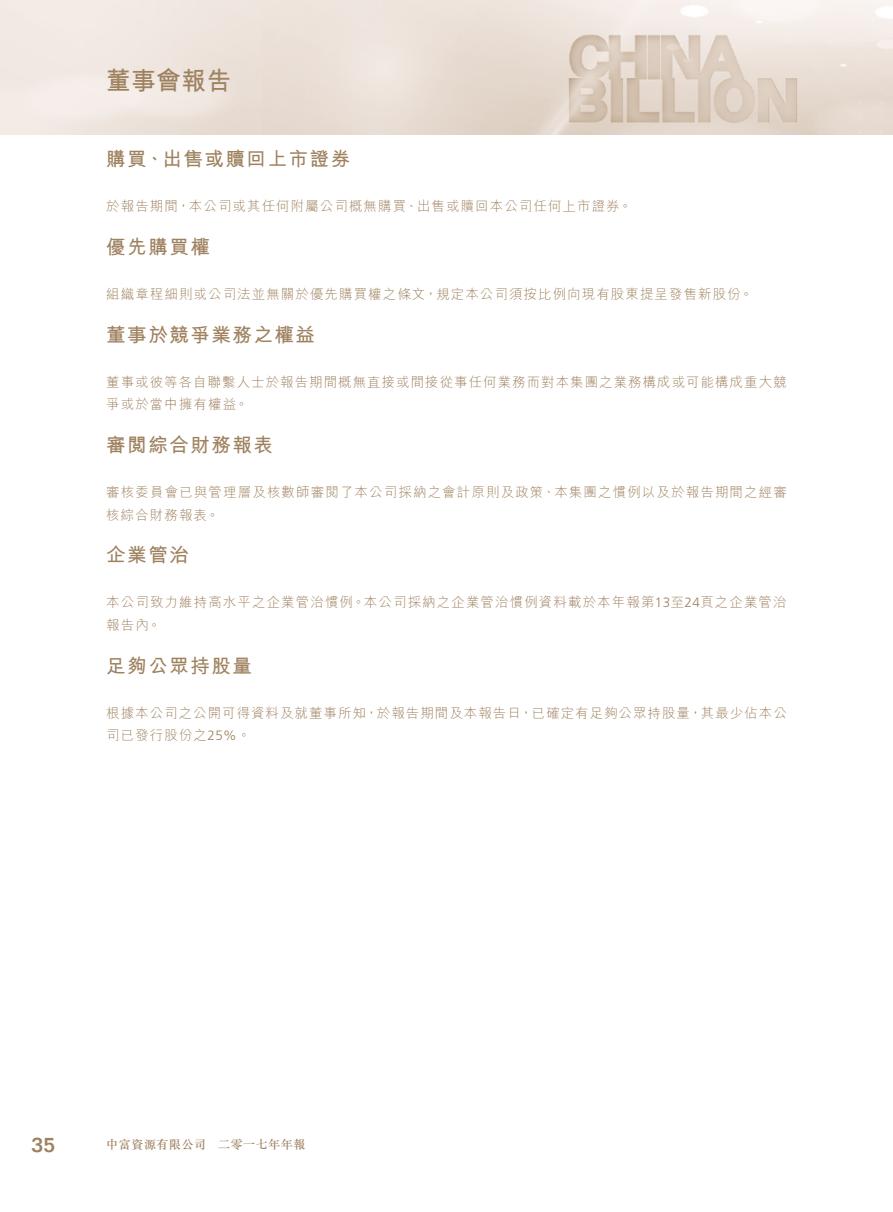
<style>
.page{position:relative;width:893px;height:1212px;background:#fff}
.page>*{position:absolute;margin:0;border:0;box-sizing:border-box;transform-origin:0 0}
.t1{font:700 25.5px "M Hei HK";letter-spacing:.035em;color:#9e815f;scale:.95 1}
.t2{font:500 21px "Folio Std";color:#9e815f}
.Heading_1{font:700 19.5px "M Hei HK";letter-spacing:.08em;color:#9e815f}
.Body_Text{font:300 13.5px/22.5px "M Hei HK";letter-spacing:.08em;color:#9e815f}
.t3{font:500 12px "M Sung HK";letter-spacing:.045em;color:#9e815f}
.s1{font-family:"Frutiger LT Std"}
</style>
<div class="page">
<img style="left:0;top:0;width:893px;height:134px">
<h1 class="t1" style="left:106px;top:62px;width:133px">董事會報告</h1>
<p class="Heading_1" style="left:106px;top:145px;width:245px">購買、出售或贖回上市證券</p>
<p class="Body_Text" style="left:106px;top:195px;width:527px">於報告期間，本公司或其任何附屬公司概無購買、出售或贖回本公司任何上市證券。</p>
<p class="Heading_1" style="left:106px;top:233px;width:105px">優先購買權</p>
<p class="Body_Text" style="left:106px;top:283px;width:648px">組織章程細則或公司法並無關於優先購買權之條文，規定本公司須按比例向現有股東提呈發售新股份。</p>
<p class="Heading_1" style="left:106px;top:320px;width:210px">董事於競爭業務之權益</p>
<p class="Body_Text" style="left:106px;top:370px;width:682px">董事或彼等各自聯繫人士於報告期間概無直接或間接從事任何業務而對本集團之業務構成或可能構成重大競爭或於當中擁有權益。</p>
<p class="Heading_1" style="left:106px;top:431px;width:168px">審閱綜合財務報表</p>
<p class="Body_Text" style="left:106px;top:481px;width:682px">審核委員會已與管理層及核數師審閱了本公司採納之會計原則及政策、本集團之慣例以及於報告期間之經審核綜合財務報表。</p>
<p class="Heading_1" style="left:106px;top:541px;width:84px">企業管治</p>
<p class="Body_Text" style="left:106px;top:591px;width:682px">本公司致力維持高水平之企業管治慣例。本公司採納之企業管治慣例資料載於本年報第<span class="s1">13</span>至<span class="s1">24</span>頁之企業管治報告內。</p>
<p class="Heading_1" style="left:106px;top:651px;width:147px">足夠公眾持股量</p>
<p class="Body_Text" style="left:106px;top:701px;width:682px">根據本公司之公開可得資料及就董事所知，於報告期間及本報告日，已確定有足夠公眾持股量，其最少佔本公司已發行股份之<span class="s1">25%</span>。</p>
<h2 class="t2" style="left:31px;top:1132px;width:25px">35</h2>
<p class="t3" style="left:106px;top:1136px;width:101px">中富資源有限公司</p>
<p class="t3" style="left:218px;top:1136px;width:89px">二零一七年年報</p>
</div>
